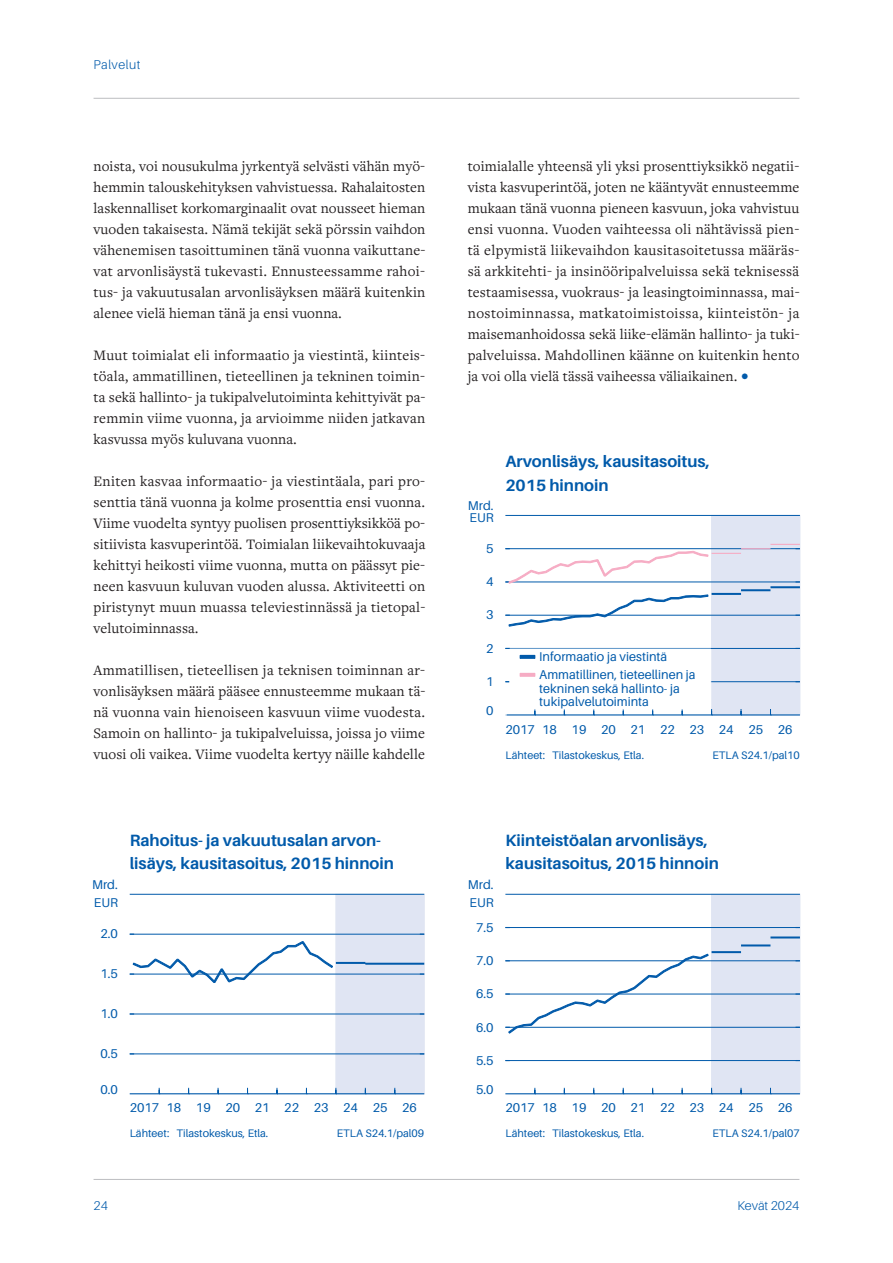
<style>
.page{position:relative;width:893px;height:1263px;background:#fff}
.page>*{position:absolute;margin:0;border:0;box-sizing:border-box;transform-origin:0 0}
.t1{font:700 16.35px/23.7px "Aileron";color:#015aaa}
.t2{font:15px/21px "Freight Text Pro";letter-spacing:.005em;color:#231f20;text-align:justify}
.t3{font:12.75px/18.6px "Aileron";color:#015aaa}
.t4{font:300 12.75px "Aileron";color:#015aaa}
.t5{font:300 12.75px "Aileron";letter-spacing:.04em;color:#015aaa}
.t6{font:10.95px "Aileron";color:#015aaa}
.s1{color:#015aaa}
</style>
<div class="page">
<hr style="left:94px;top:98px;width:705px;height:1px;background:#bcbdc0">
<hr style="left:94px;top:1179px;width:705px;height:1px;background:#bcbdc0">
<div style="left:128px;top:893px;width:298px;height:202px;border:3px solid #fff"></div>
<div style="left:336px;top:894px;width:88px;height:200px;background:#e0e5f3"></div>
<hr style="left:130px;top:1054px;width:294px;height:1px;background:#015aaa">
<hr style="left:130px;top:1014px;width:294px;height:1px;background:#015aaa">
<hr style="left:130px;top:974px;width:294px;height:1px;background:#015aaa">
<hr style="left:130px;top:934px;width:294px;height:1px;background:#015aaa">
<hr style="left:130px;top:894px;width:294px;height:1px;background:#015aaa">
<hr style="left:130px;top:1093px;width:294px;height:1px;background:#015aaa">
<svg style="left:130px;top:941px;width:203px;height:42px"></svg>
<hr style="left:336px;top:962px;width:29px;height:2px;background:#015aaa">
<hr style="left:365px;top:963px;width:30px;height:2px;background:#015aaa">
<hr style="left:395px;top:963px;width:29px;height:2px;background:#015aaa">
<div style="left:504px;top:514px;width:297px;height:202px;border:3px solid #fff"></div>
<div style="left:711px;top:515px;width:89px;height:200px;background:#e0e5f3"></div>
<hr style="left:505px;top:681px;width:295px;height:1px;background:#015aaa">
<hr style="left:505px;top:648px;width:295px;height:1px;background:#015aaa">
<hr style="left:505px;top:615px;width:295px;height:1px;background:#015aaa">
<hr style="left:505px;top:582px;width:295px;height:1px;background:#015aaa">
<hr style="left:505px;top:548px;width:295px;height:1px;background:#015aaa">
<hr style="left:505px;top:515px;width:295px;height:1px;background:#015aaa">
<svg style="left:593px;top:709px;width:2px;height:7px"></svg>
<svg style="left:652px;top:709px;width:2px;height:7px"></svg>
<svg style="left:711px;top:709px;width:2px;height:7px"></svg>
<hr style="left:505px;top:714px;width:295px;height:1px;background:#015aaa">
<div style="left:510px;top:649px;width:201px;height:60px;background:#fff"></div>
<svg style="left:505px;top:594px;width:203px;height:33px"></svg>
<div style="left:520px;top:655px;width:15px;height:3px;border:1px solid #015aaa"></div>
<hr style="left:712px;top:593px;width:29px;height:2px;background:#015aaa">
<hr style="left:741px;top:589px;width:29px;height:2px;background:#015aaa">
<hr style="left:770px;top:586px;width:30px;height:2px;background:#015aaa">
<div style="left:520px;top:673px;width:15px;height:3px;border:1px solid #f6acc4"></div>
<svg style="left:505px;top:548px;width:265px;height:36px"></svg>
<hr style="left:770px;top:544px;width:30px;height:1px;background:#f6acc4">
<div style="left:504px;top:893px;width:297px;height:202px;border:3px solid #fff"></div>
<div style="left:711px;top:894px;width:89px;height:200px;background:#e0e5f3"></div>
<hr style="left:505px;top:1060px;width:295px;height:1px;background:#015aaa">
<hr style="left:505px;top:1027px;width:295px;height:1px;background:#015aaa">
<hr style="left:505px;top:994px;width:295px;height:1px;background:#015aaa">
<hr style="left:505px;top:960px;width:295px;height:1px;background:#015aaa">
<hr style="left:505px;top:927px;width:295px;height:1px;background:#015aaa">
<hr style="left:505px;top:894px;width:295px;height:1px;background:#015aaa">
<hr style="left:505px;top:1093px;width:295px;height:1px;background:#015aaa">
<svg style="left:505px;top:954px;width:204px;height:80px"></svg>
<hr style="left:712px;top:951px;width:29px;height:2px;background:#015aaa">
<hr style="left:741px;top:944px;width:29px;height:2px;background:#015aaa">
<hr style="left:770px;top:936px;width:30px;height:2px;background:#015aaa">
<p class="t5" style="left:94px;top:57px;width:48px">Palvelut</p>
<p class="t2" style="left:94px;top:155px;width:333px">noista, voi nousukulma jyrkentyä selvästi vähän myö&shy;hemmin talouskehityksen vahvistuessa. Rahalaitosten laskennalliset korkomarginaalit ovat nousseet hieman vuoden takaisesta. Nämä tekijät sekä pörssin vaihdon vähenemisen tasoittuminen tänä vuonna vaikuttane&shy;vat arvonlisäystä tukevasti. Ennusteessamme rahoi&shy;tus- ja vakuutusalan arvonlisäyksen määrä kuitenkin alenee vielä hieman tänä ja ensi vuonna.</p>
<p class="t2" style="left:94px;top:344px;width:333px">Muut toimialat eli informaatio ja viestintä, kiinteis&shy;töala, ammatillinen, tieteellinen ja tekninen toimin&shy;ta sekä hallinto- ja tukipalvelutoiminta kehittyivät pa&shy;remmin viime vuonna, ja arvioimme niiden jatkavan kasvussa myös kuluvana vuonna.</p>
<p class="t2" style="left:94px;top:470px;width:333px">Eniten kasvaa informaatio- ja viestintäala, pari pro&shy;senttia tänä vuonna ja kolme prosenttia ensi vuonna.<br>Viime vuodelta syntyy puolisen prosenttiyksikköä po&shy;sitiivista kasvuperintöä. Toimialan liikevaihtokuvaaja kehittyi heikosti viime vuonna, mutta on päässyt pie&shy;neen kasvuun kuluvan vuoden alussa. Aktiviteetti on piristynyt muun muassa televiestinnässä ja tietopal&shy;velutoiminnassa.</p>
<p class="t2" style="left:94px;top:659px;width:333px">Ammatillisen, tieteellisen ja teknisen toiminnan ar&shy;vonlisäyksen määrä pääsee ennusteemme mukaan tä&shy;nä vuonna vain hienoiseen kasvuun viime vuodesta.<br>Samoin on hallinto- ja tukipalveluissa, joissa jo viime vuosi oli vaikea. Viime vuodelta kertyy näille kahdelle</p>
<p class="t3" style="left:92px;top:875px;width:27px">Mrd.<br>EUR</p>
<p class="t3" style="left:100px;top:925px;width:19px">2.0</p>
<p class="t3" style="left:100px;top:965px;width:19px">1.5</p>
<p class="t3" style="left:100px;top:1005px;width:19px">1.0</p>
<p class="t3" style="left:100px;top:1044px;width:19px">0.5</p>
<p class="t3" style="left:100px;top:1080px;width:19px">0.0</p>
<p class="t1" style="left:130px;top:828px;width:266px">Rahoitus- ja vakuutusalan arvon&shy;lisäys, kausitasoitus, 2015 hinnoin</p>
<p class="t3" style="left:130px;top:1099px;width:31px">2017</p>
<p class="t3" style="left:167px;top:1099px;width:252px">18 19 20 21 22 23 24 25 26</p>
<p class="t6" style="left:130px;top:1127px;width:140px">Lähteet: Tilastokeskus, Etla.</p>
<p class="t6" style="left:337px;top:1127px;width:89px">ETLA S24.1/pal09</p>
<p class="t2" style="left:468px;top:155px;width:333px">toimialalle yhteensä yli yksi prosenttiyksikkö negatii&shy;vista kasvuperintöä, joten ne kääntyvät ennusteemme mukaan tänä vuonna pieneen kasvuun, joka vahvistuu ensi vuonna. Vuoden vaihteessa oli nähtävissä pien&shy;tä elpymistä liikevaihdon kausitasoitetussa määräs&shy;sä arkkitehti- ja insinööripalveluissa sekä teknisessä testaamisessa, vuokraus- ja leasingtoiminnassa, mai&shy;nostoiminnassa, matkatoimistoissa, kiinteistön- ja maisemanhoidossa sekä liike-elämän hallinto- ja tuki&shy;palveluissa. Mahdollinen käänne on kuitenkin hento ja voi olla vielä tässä vaiheessa väliaikainen. <span class="s1">•</span></p>
<p class="t3" style="left:468px;top:499px;width:27px;line-height:11.9px">Mrd.<br>EUR</p>
<p class="t3" style="left:486px;top:539px;width:9px">5</p>
<p class="t3" style="left:486px;top:573px;width:9px">4</p>
<p class="t3" style="left:486px;top:606px;width:9px">3</p>
<p class="t3" style="left:486px;top:639px;width:9px">2</p>
<p class="t3" style="left:486px;top:672px;width:9px">1</p>
<p class="t3" style="left:486px;top:701px;width:9px">0</p>
<p class="t1" style="left:505px;top:449px;width:206px">Arvonlisäys, kausitasoitus,<br>2015 hinnoin</p>
<p class="t3" style="left:539px;top:648px;width:158px;line-height:18px">Informaatio ja viestintä<br>Ammatillinen, tieteellinen ja</p>
<p class="t3" style="left:539px;top:681px;width:142px;line-height:13.5px">tekninen sekä hallinto- ja tukipalvelutoiminta</p>
<p class="t3" style="left:505px;top:720px;width:31px">2017</p>
<p class="t3" style="left:542px;top:720px;width:252px">18 19 20 21 22 23 24 25 26</p>
<p class="t6" style="left:505px;top:749px;width:140px">Lähteet: Tilastokeskus, Etla.</p>
<p class="t6" style="left:712px;top:749px;width:89px">ETLA S24.1/pal10</p>
<p class="t3" style="left:468px;top:875px;width:27px">Mrd.<br>EUR</p>
<p class="t3" style="left:476px;top:918px;width:19px">7.5</p>
<p class="t3" style="left:476px;top:951px;width:19px">7.0</p>
<p class="t3" style="left:476px;top:985px;width:19px">6.5</p>
<p class="t3" style="left:476px;top:1018px;width:19px">6.0</p>
<p class="t3" style="left:476px;top:1051px;width:19px">5.5</p>
<p class="t3" style="left:476px;top:1080px;width:19px">5.0</p>
<p class="t1" style="left:505px;top:828px;width:215px">Kiinteistöalan arvonlisäys, kausitasoitus, 2015 hinnoin</p>
<p class="t3" style="left:505px;top:1099px;width:31px">2017</p>
<p class="t3" style="left:542px;top:1099px;width:252px">18 19 20 21 22 23 24 25 26</p>
<p class="t6" style="left:505px;top:1127px;width:140px">Lähteet: Tilastokeskus, Etla.</p>
<p class="t6" style="left:712px;top:1127px;width:89px">ETLA S24.1/pal07</p>
<p class="t4" style="left:94px;top:1199px;width:16px">24</p>
<p class="t4" style="left:738px;top:1199px;width:63px">Kevät 2024</p>
</div>
